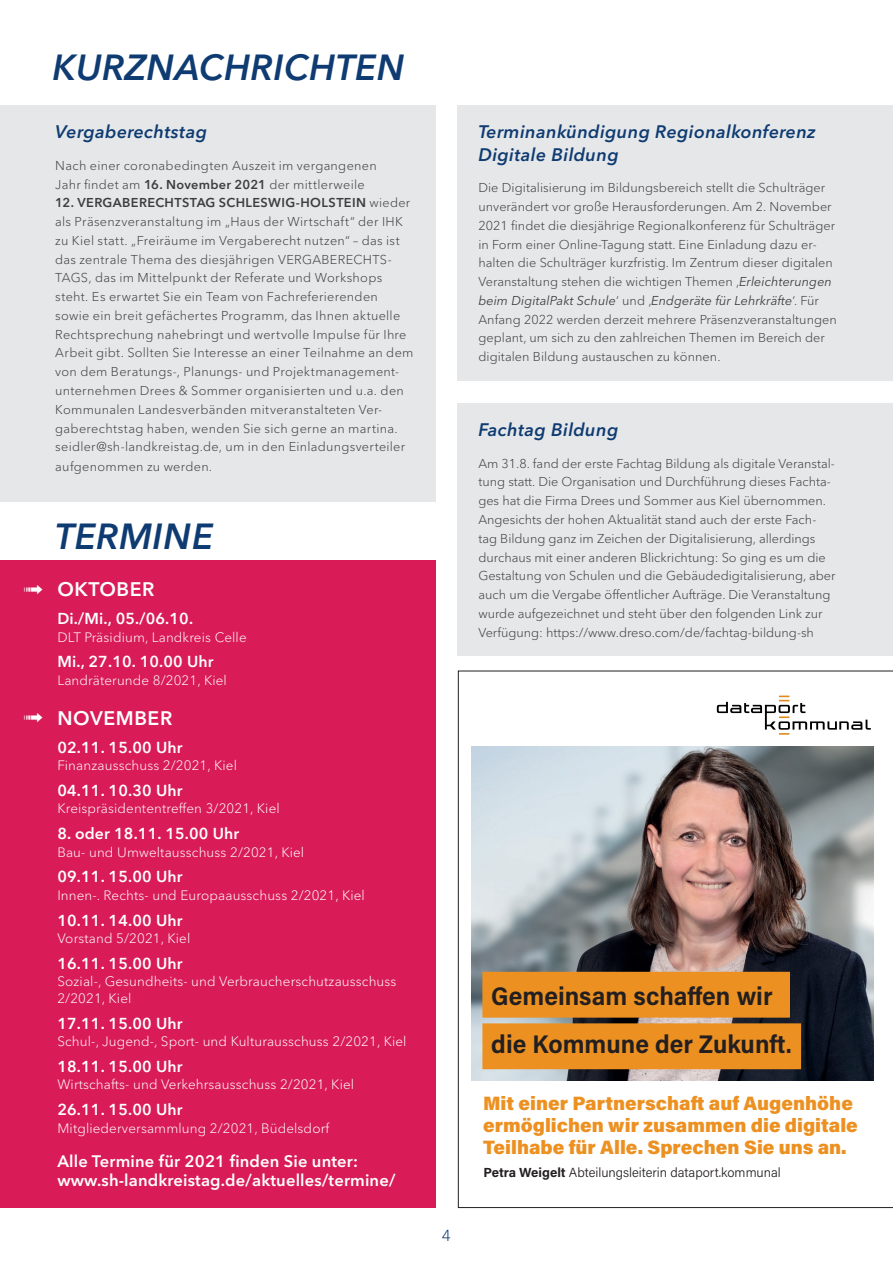
<style>
.page{position:relative;width:893px;height:1263px;background:#fff}
.page>*{position:absolute;margin:0;border:0;box-sizing:border-box;transform-origin:0 0}
.t1{font:italic 600 36px "Avenir Next LT Pro";letter-spacing:.01em;color:#0e3b71}
.t2{font:700 25.65px/48.6px "Acumin Pro Semi Cond";color:#231f20}
.t3{font:600 19.5px "Avenir Next LT Pro";letter-spacing:.03em;color:#fff}
.t4{font:19.35px/22.4px "Acumin Variable Concept";color:#ec9121}
.t5{font:italic 600 18px/22.5px "Avenir Next LT Pro";letter-spacing:.02em;color:#0e3b71}
.t6{font:600 16.5px/19.5px "Avenir Next LT Pro";letter-spacing:.01em;color:#fff}
.t7{font:600 15.75px "Avenir Next LT Pro";letter-spacing:.01em;color:#fff}
.t8{font:300 15.75px "Avenir Next LT Pro";color:#0e3b71}
.t9{font:300 13.5px/17.2px "Avenir Next LT Pro";letter-spacing:.01em;color:#fff}
.t10{font:300 13.2px "Acumin Pro";color:#231f20}
.t11{font:300 12.75px/18.8px "Avenir Next LT Pro";letter-spacing:.005em;color:#3e3e3f}
.t12{font:300 12.75px/18.8px "Avenir Next LT Pro";letter-spacing:.025em;color:#3e3e3f}
.s1{font-weight:600}
.s2{font-weight:400;font-style:italic}
.s3{font-weight:700}
</style>
<div class="page">
<div style="left:0;top:560px;width:436px;height:648px;background:#d91b57"></div>
<div style="left:0;top:105px;width:436px;height:397px;background:#e6e7e9"></div>
<div style="left:457px;top:105px;width:436px;height:276px;background:#e6e7e9"></div>
<div style="left:457px;top:403px;width:436px;height:253px;background:#e6e7e9"></div>
<svg style="left:458px;top:671px;width:435px;height:537px"></svg>
<h1 class="t1" style="left:53px;top:46px;width:354px">KURZNACHRICHTEN</h1>
<h3 class="t5" style="left:55px;top:121px;width:153px">Vergaberechtstag</h3>
<p class="t12" style="left:55px;top:156px;width:323px">Nach einer coronabedingten Auszeit im vergangenen<br>Jahr findet am <span class="s1">16. November 2021</span> der mittlerweile</p>
<p class="t12" style="left:55px;top:194px;width:360px"><span class="s1">12. VERGABERECHTSTAG SCHLESWIG-HOLSTEIN</span> wieder als Präsenzveranstaltung im „Haus der Wirtschaft“ der IHK zu Kiel statt. „Freiräume im Vergaberecht nutzen“ – das ist das zentrale Thema des diesjährigen VERGABERECHTS-TAGS, das im Mittelpunkt der Referate und Workshops steht. Es erwartet Sie ein Team von Fachreferierenden sowie ein breit gefächertes Programm, das Ihnen aktuelle Rechtsprechung nahebringt und wertvolle Impulse für Ihre Arbeit gibt. Sollten Sie Interesse an einer Teilnahme an dem von dem Beratungs-, Planungs- und Projektmanagement&shy;unternehmen Drees &amp; Sommer organisierten und u.a. den Kommunalen Landesverbänden mitveranstalteten Ver&shy;gaberechtstag haben, wenden Sie sich gerne an martina. seidler@sh-landkreistag.de, um in den Einladungsverteiler aufgenommen zu werden.</p>
<h1 class="t1" style="left:55px;top:514px;width:159px">TERMINE</h1>
<h3 class="t3" style="left:23px;top:578px;width:133px">➟ OKTOBER</h3>
<p class="t7" style="left:57px;top:609px;width:137px">Di./Mi., 05./06.10.</p>
<p class="t9" style="left:57px;top:628px;width:191px">DLT Präsidium, Landkreis Celle</p>
<p class="t7" style="left:57px;top:652px;width:158px">Mi., 27.10. 10.00 Uhr</p>
<p class="t9" style="left:57px;top:671px;width:171px">Landräterunde 8/2021, Kiel</p>
<h3 class="t3" style="left:23px;top:706px;width:150px">➟ NOVEMBER</h3>
<p class="t7" style="left:57px;top:738px;width:127px">02.11. 15.00 Uhr</p>
<p class="t9" style="left:57px;top:757px;width:181px">Finanzausschuss 2/2021, Kiel</p>
<p class="t7" style="left:57px;top:781px;width:127px">04.11. 10.30 Uhr</p>
<p class="t9" style="left:57px;top:800px;width:224px">Kreispräsidententreffen 3/2021, Kiel</p>
<p class="t7" style="left:57px;top:824px;width:183px">8. oder 18.11. 15.00 Uhr</p>
<p class="t9" style="left:57px;top:843px;width:248px">Bau- und Umweltausschuss 2/2021, Kiel</p>
<p class="t7" style="left:57px;top:867px;width:127px">09.11. 15.00 Uhr</p>
<p class="t9" style="left:57px;top:886px;width:309px">Innen-. Rechts- und Europaausschuss 2/2021, Kiel</p>
<p class="t7" style="left:57px;top:910px;width:127px">10.11. 14.00 Uhr</p>
<p class="t9" style="left:57px;top:929px;width:134px">Vorstand 5/2021, Kiel</p>
<p class="t7" style="left:57px;top:953px;width:127px">16.11. 15.00 Uhr</p>
<p class="t9" style="left:57px;top:972px;width:341px">Sozial-, Gesundheits- und Verbraucherschutzausschuss<br>2/2021, Kiel</p>
<p class="t7" style="left:57px;top:1014px;width:127px">17.11. 15.00 Uhr</p>
<p class="t9" style="left:57px;top:1033px;width:351px">Schul-, Jugend-, Sport- und Kulturausschuss 2/2021, Kiel</p>
<p class="t7" style="left:57px;top:1057px;width:127px">18.11. 15.00 Uhr</p>
<p class="t9" style="left:57px;top:1076px;width:298px">Wirtschafts- und Verkehrsausschuss 2/2021, Kiel</p>
<p class="t7" style="left:57px;top:1100px;width:127px">26.11. 15.00 Uhr</p>
<p class="t9" style="left:57px;top:1119px;width:274px">Mitgliederversammlung 2/2021, Büdelsdorf</p>
<p class="t6" style="left:57px;top:1151px;width:340px">Alle Termine für 2021 finden Sie unter: www.sh-landkreistag.de/aktuelles/termine/</p>
<h3 class="t5" style="left:478px;top:121px;width:339px">Terminankündigung Regionalkonferenz<br>Digitale Bildung</h3>
<p class="t11" style="left:478px;top:179px;width:360px">Die Digitalisierung im Bildungsbereich stellt die Schulträger unverändert vor große Herausforderungen. Am 2. November 2021 findet die diesjährige Regionalkonferenz für Schulträger in Form einer Online-Tagung statt. Eine Einladung dazu er&shy;halten die Schulträger kurzfristig. Im Zentrum dieser digitalen Veranstaltung stehen die wichtigen Themen ‚<span class="s2">Erleichterungen beim DigitalPakt Schule</span>‘ und ‚<span class="s2">Endgeräte für Lehrkräfte</span>‘. Für Anfang 2022 werden derzeit mehrere Präsenzveranstaltungen geplant, um sich zu den zahlreichen Themen im Bereich der digitalen Bildung austauschen zu können.</p>
<h3 class="t5" style="left:478px;top:419px;width:142px">Fachtag Bildung</h3>
<p class="t11" style="left:478px;top:454px;width:359px">Am 31.8. fand der erste Fachtag Bildung als digitale Veranstal&shy;tung statt. Die Organisation und Durchführung dieses Fachta&shy;ges hat die Firma Drees und Sommer aus Kiel übernommen.<br>Angesichts der hohen Aktualität stand auch der erste Fach&shy;tag Bildung ganz im Zeichen der Digitalisierung, allerdings durchaus mit einer anderen Blickrichtung: So ging es um die Gestaltung von Schulen und die Gebäudedigitalisierung, aber auch um die Vergabe öffentlicher Aufträge. Die Veranstaltung wurde aufgezeichnet und steht über den folgenden Link zur Verfügung: https://www.dreso.com/de/fachtag-bildung-sh</p>
<p class="t8" style="left:442px;top:1226px;width:11px">4</p>
<h2 class="t2" style="left:491px;top:970px;width:302px">Gemeinsam schaffen wir die Kommune der Zukunft.</h2>
<h3 class="t4" style="left:483px;top:1091px;width:376px">Mit einer Partnerschaft auf Augenhöhe ermöglichen wir zusammen die digitale<br>Teilhabe für Alle. Sprechen Sie uns an.</h3>
<p class="t10" style="left:483px;top:1163px;width:299px"><span class="s3">Petra Weigelt</span> Abteilungsleiterin dataport.kommunal</p>
</div>
